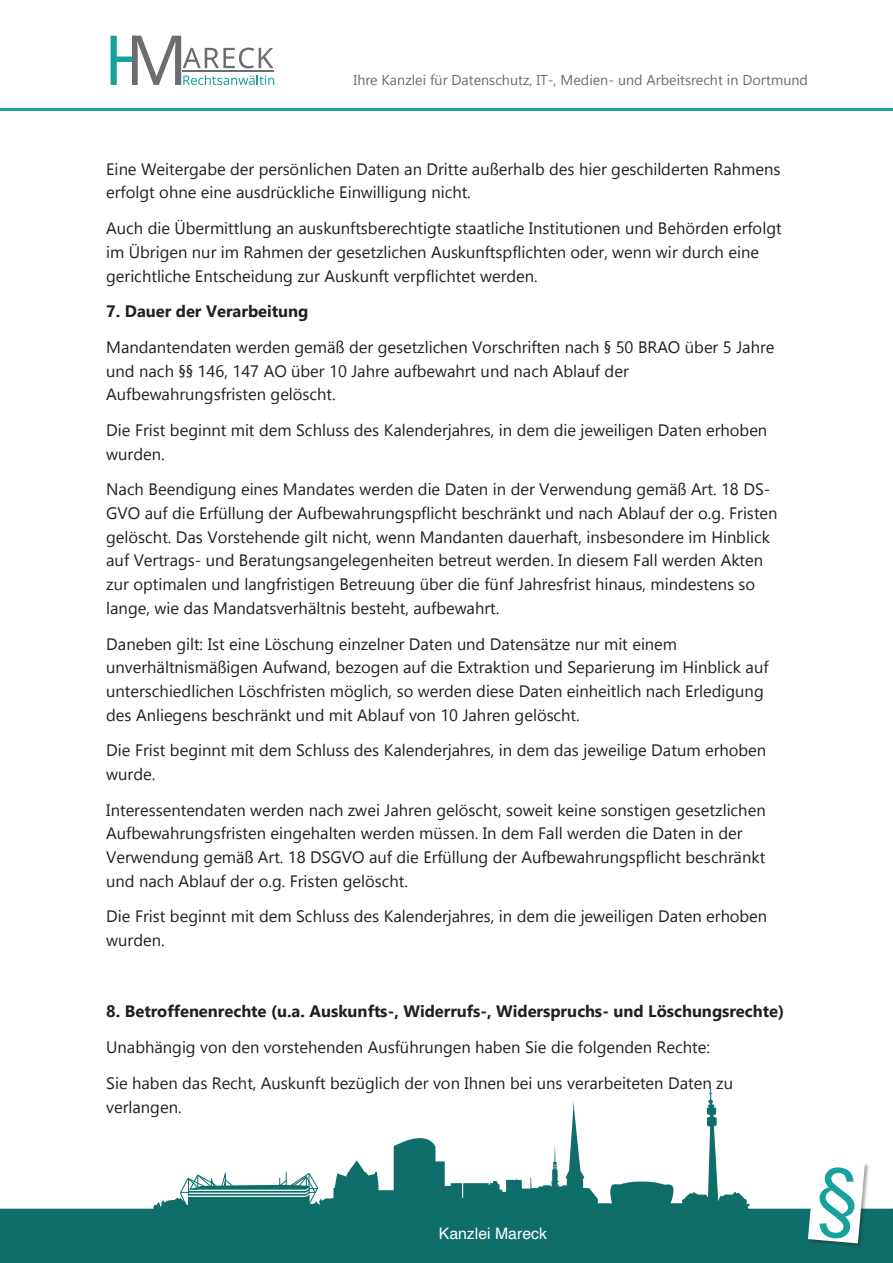
<style>
.page{position:relative;width:893px;height:1263px;background:#fff}
.page>*{position:absolute;margin:0;border:0;box-sizing:border-box;transform-origin:0 0}
.t1{font:16.5px/23.7px "Gadugi";color:#231f20}
.t2{font:700 16.5px "Gadugi";color:#231f20}
.t3{font:15.75px "Helvetica";color:#fff}
.t4{font:14.25px "Gadugi";color:#6c6d70}
</style>
<div class="page">
<svg style="left:0;top:1081px;width:892px;height:182px"></svg>
<svg style="left:553px;top:1164px;width:3px;height:5px"></svg>
<svg style="left:180px;top:1168px;width:139px;height:41px"></svg>
<div style="left:807px;top:1158px;width:63px;height:90px;background:#231f20;opacity:.4"></div>
<svg style="left:111px;top:36px;width:163px;height:49px"></svg>
<hr style="left:182px;top:70px;width:92px;height:2px;background:#6c6d70">
<svg style="left:892px;top:1208px;width:1px;height:55px"></svg>
<hr style="left:0;top:108px;width:893px;height:3px;background:#16a29d">
<svg style="left:808px;top:1159px;width:57px;height:84px"></svg>
<p class="t4" style="left:354px;top:71px;width:456px">Ihre Kanzlei für Datenschutz, IT-, Medien- und Arbeitsrecht in Dortmund</p>
<p class="t1" style="left:106px;top:157px;width:676px">Eine Weitergabe der persönlichen Daten an Dritte außerhalb des hier geschilderten Rahmens erfolgt ohne eine ausdrückliche Einwilligung nicht.</p>
<p class="t1" style="left:106px;top:216px;width:677px">Auch die Übermittlung an auskunftsberechtigte staatliche Institutionen und Behörden erfolgt im Übrigen nur im Rahmen der gesetzlichen Auskunftspflichten oder, wenn wir durch eine gerichtliche Entscheidung zur Auskunft verpflichtet werden.</p>
<p class="t2" style="left:106px;top:301px;width:204px">7. Dauer der Verarbeitung</p>
<p class="t1" style="left:106px;top:335px;width:670px">Mandantendaten werden gemäß der gesetzlichen Vorschriften nach § 50 BRAO über 5 Jahre und nach §§ 146, 147 AO über 10 Jahre aufbewahrt und nach Ablauf der<br>Aufbewahrungsfristen gelöscht.</p>
<p class="t1" style="left:106px;top:418px;width:663px">Die Frist beginnt mit dem Schluss des Kalenderjahres, in dem die jeweiligen Daten erhoben wurden.</p>
<p class="t1" style="left:106px;top:477px;width:673px">Nach Beendigung eines Mandates werden die Daten in der Verwendung gemäß Art. 18 DS-GVO auf die Erfüllung der Aufbewahrungspflicht beschränkt und nach Ablauf der o.g. Fristen gelöscht. Das Vorstehende gilt nicht, wenn Mandanten dauerhaft, insbesondere im Hinblick auf Vertrags- und Beratungsangelegenheiten betreut werden. In diesem Fall werden Akten zur optimalen und langfristigen Betreuung über die fünf Jahresfrist hinaus, mindestens so lange, wie das Mandatsverhältnis besteht, aufbewahrt.</p>
<p class="t1" style="left:106px;top:632px;width:664px">Daneben gilt: Ist eine Löschung einzelner Daten und Datensätze nur mit einem unverhältnismäßigen Aufwand, bezogen auf die Extraktion und Separierung im Hinblick auf unterschiedlichen Löschfristen möglich, so werden diese Daten einheitlich nach Erledigung des Anliegens beschränkt und mit Ablauf von 10 Jahren gelöscht.</p>
<p class="t1" style="left:106px;top:739px;width:661px">Die Frist beginnt mit dem Schluss des Kalenderjahres, in dem das jeweilige Datum erhoben wurde.</p>
<p class="t1" style="left:106px;top:798px;width:661px">Interessentendaten werden nach zwei Jahren gelöscht, soweit keine sonstigen gesetzlichen Aufbewahrungsfristen eingehalten werden müssen. In dem Fall werden die Daten in der Verwendung gemäß Art. 18 DSGVO auf die Erfüllung der Aufbewahrungspflicht beschränkt und nach Ablauf der o.g. Fristen gelöscht.</p>
<p class="t1" style="left:106px;top:905px;width:663px">Die Frist beginnt mit dem Schluss des Kalenderjahres, in dem die jeweiligen Daten erhoben wurden.</p>
<p class="t2" style="left:106px;top:1002px;width:680px">8. Betroffenenrechte (u.a. Auskunfts-, Widerrufs-, Widerspruchs- und Löschungsrechte)</p>
<p class="t1" style="left:106px;top:1029px;width:628px;line-height:35.7px">Unabhängig von den vorstehenden Ausführungen haben Sie die folgenden Rechte:<br>Sie haben das Recht, Auskunft bezüglich der von Ihnen bei uns verarbeiteten Daten zu</p>
<p class="t1" style="left:106px;top:1095px;width:77px">verlangen.</p>
<p class="t3" style="left:439px;top:1221px;width:110px">Kanzlei Mareck</p>
</div>
